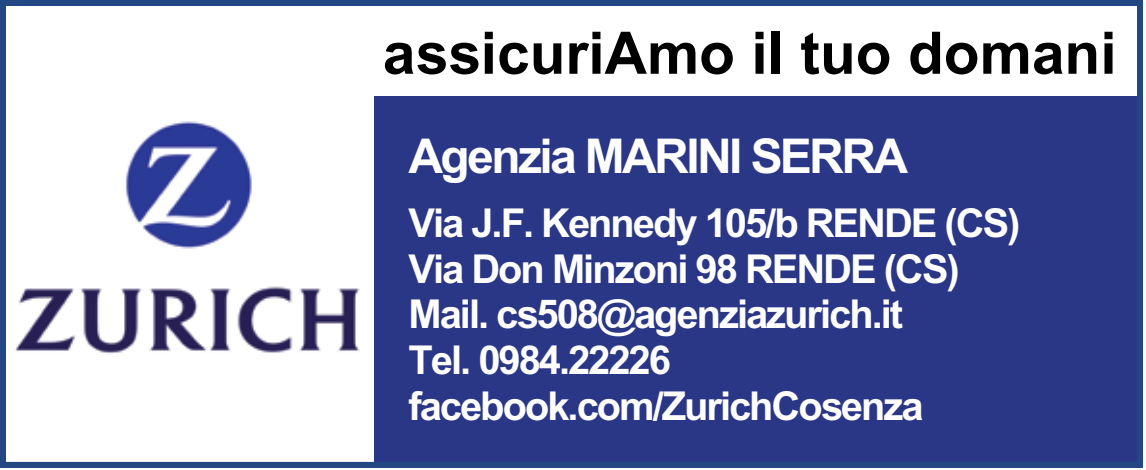
<style>
.page{position:relative;width:1146px;height:470px;background:#fff}
.page>*{position:absolute;margin:0;border:0;box-sizing:border-box;transform-origin:0 0}
.t1{font:700 58.8px "Arial MT Std";color:#000}
.t2{font:700 48px "Arial MT Std";letter-spacing:-.055em;color:#fefefe}
.t3{font:700 40px/46px "Arial MT Std";letter-spacing:-.05em;color:#fefefe}
</style>
<div class="page">
<div style="left:374px;top:96px;width:766px;height:366px;background:#2a3686"></div>
<img style="left:15px;top:121px;width:345px;height:233px">
<div style="left:0;top:0;width:1142px;height:468px;border:6px solid #214882"></div>
<h1 class="t1" style="left:382px;top:19px;width:735px">assicuriAmo il tuo domani</h1>
<p class="t2" style="left:408px;top:128px;width:501px">Agenzia MARINI SERRA</p>
<p class="t3" style="left:408px;top:199px;width:613px">Via J.F. Kennedy 105/b RENDE (CS)<br>Via Don Minzoni 98 RENDE (CS)<br>Mail. cs508@agenziazurich.it<br>Tel. 0984.22226 facebook.com/ZurichCosenza</p>
</div>
